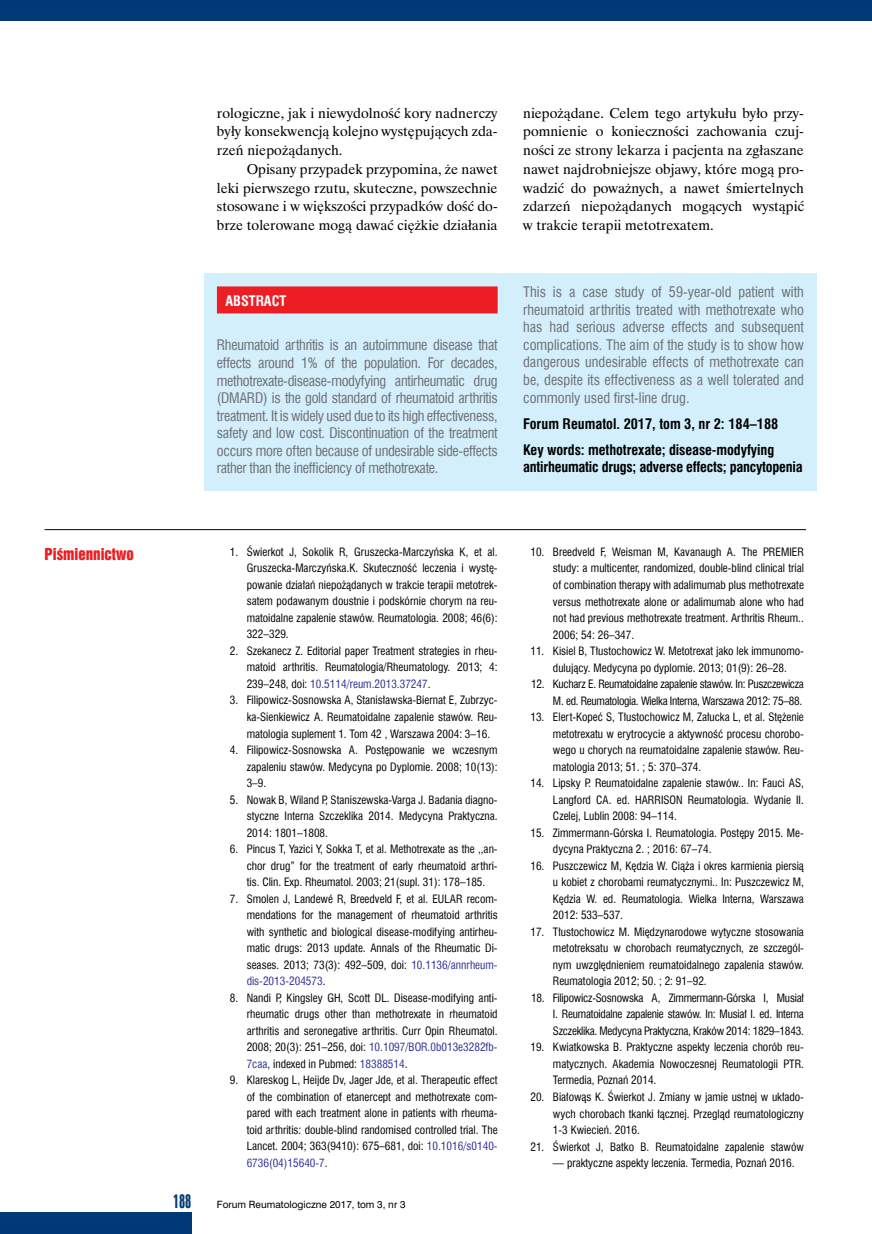
<style>
.page{position:relative;width:872px;height:1234px;background:#fff}
.page>*{position:absolute;margin:0;border:0;box-sizing:border-box;transform-origin:0 0}
.t1{font:18px "Swis 924 EU";color:#003976}
.t2{font:15px "Swis 921 EU";color:#ed1d24}
.t3{font:14.25px/17.5px "Swis 721 Cn EU";letter-spacing:-.01em;color:#6d6e71;text-align:justify}
.t4{font:14.25px/18.8px "Time Ibis EE";color:#000;text-align:justify}
.t5{font:700 14.25px/26.1px "Swis 721 Cn EU";letter-spacing:-.005em;color:#000}
.t6{font:700 14.25px "Swis 721 Cn EU";color:#fff}
.t7{font:11.25px/16.5px "Swis 721 Cn EU";color:#000;text-align:justify}
.t8{font:11.25px/16.5px "Swis 721 Cn EU";letter-spacing:-.025em;color:#000;text-align:right}
.t9{font:9.3px "Swis 721 PL";color:#000}
.s1{color:#2e3092}
</style>
<div class="page">
<div style="left:0;top:0;width:872px;height:21px;background:#003976"></div>
<div style="left:0;top:1212px;width:191px;height:21px;background:#003976"></div>
<div style="left:204px;top:273px;width:612px;height:217px;background:#d4effc"></div>
<div style="left:217px;top:286px;width:280px;height:27px;background:#ed1d24"></div>
<hr style="left:45px;top:529px;width:761px;height:1px;background:#000">
<p class="t4" style="left:217px;top:103px;width:282px">rologiczne, jak i niewydolność kory nadnerczy były konsekwencją kolejno występujących zda&shy;rzeń niepożądanych.</p>
<p class="t4" style="left:217px;top:159px;width:282px;text-indent:30px">Opisany przypadek przypomina, że nawet leki pierwszego rzutu, skuteczne, powszechnie stosowane i w większości przypadków dość do&shy;brze tolerowane mogą dawać ciężkie działania</p>
<p class="t6" style="left:225px;top:292px;width:62px">ABSTRACT</p>
<p class="t3" style="left:217px;top:336px;width:282px">Rheumatoid arthritis is an autoimmune disease that effects around 1% of the population. For decades, methotrexate-disease-modyfying antirheumatic drug (DMARD) is the gold standard of rheumatoid arthritis treatment. It is widely used due to its high effectiveness, safety and low cost. Discontinuation of the treatment occurs more often because of undesirable side-effects rather than the inefficiency of methotrexate.</p>
<p class="t4" style="left:523px;top:103px;width:282px">niepożądane. Celem tego artykułu było przy&shy;pomnienie o konieczności zachowania czuj&shy;ności ze strony lekarza i pacjenta na zgłaszane nawet najdrobniejsze objawy, które mogą pro&shy;wadzić do poważnych, a nawet śmiertelnych zdarzeń niepożądanych mogących wystąpić w trakcie terapii metotrexatem.</p>
<p class="t3" style="left:523px;top:283px;width:282px">This is a case study of 59-year-old patient with rheumatoid arthritis treated with methotrexate who has had serious adverse effects and subsequent complications. The aim of the study is to show how dangerous undesirable effects of methotrexate can be, despite its effectiveness as a well tolerated and commonly used first-line drug.</p>
<p class="t5" style="left:523px;top:411px;width:257px">Forum Reumatol. 2017, tom 3, nr 2: 184–188<br>Key words: methotrexate; disease-modyfying</p>
<p class="t5" style="left:523px;top:454px;width:281px">antirheumatic drugs; adverse effects; pancytopenia</p>
<h2 class="t2" style="left:45px;top:543px;width:90px">Piśmiennictwo</h2>
<p class="t7" style="left:247px;top:543px;width:252px;text-indent:-17px">1. Świerkot J, Sokolik R, Gruszecka-Marczyńska K, et al.<br>Gruszecka-Marczyńska.K. Skuteczność leczenia i wystę&shy;powanie działań niepożądanych w trakcie terapii metotrek&shy;satem podawanym doustnie i podskórnie chorym na reu&shy;matoidalne zapalenie stawów. Reumatologia. 2008; 46(6):<br>322–329.</p>
<p class="t7" style="left:247px;top:642px;width:252px;text-indent:-17px">2. Szekanecz Z. Editorial paper Treatment strategies in rheu&shy;matoid arthritis. Reumatologia/Rheumatology. 2013; 4:<br>239–248, doi: <span class="s1">10.5114/reum.2013.37247</span>.</p>
<p class="t7" style="left:247px;top:692px;width:252px;text-indent:-17px">3. Filipowicz-Sosnowska A, Stanisławska-Biernat E, Zubrzyc&shy;ka-Sienkiewicz A. Reumatoidalne zapalenie stawów. Reu&shy;matologia suplement 1. Tom 42 , Warszawa 2004: 3–16.</p>
<p class="t7" style="left:247px;top:741px;width:252px;text-indent:-17px">4. Filipowicz-Sosnowska A. Postępowanie we wczesnym zapaleniu stawów. Medycyna po Dyplomie. 2008; 10(13):<br>3–9.</p>
<p class="t7" style="left:247px;top:791px;width:252px;text-indent:-17px">5. Nowak B, Wiland P, Staniszewska-Varga J. Badania diagno&shy;styczne Interna Szczeklika 2014. Medycyna Praktyczna.<br>2014: 1801–1808.</p>
<p class="t7" style="left:247px;top:840px;width:252px;text-indent:-17px">6. Pincus T, Yazici Y, Sokka T, et al. Methotrexate as the ,,an&shy;chor drug” for the treatment of early rheumatoid arthri&shy;tis. Clin. Exp. Rheumatol. 2003; 21(supl. 31): 178–185.</p>
<p class="t7" style="left:247px;top:890px;width:252px;text-indent:-17px">7. Smolen J, Landewé R, Breedveld F, et al. EULAR recom&shy;mendations for the management of rheumatoid arthritis with synthetic and biological disease-modifying antirheu&shy;matic drugs: 2013 update. Annals of the Rheumatic Di&shy;seases. 2013; 73(3): 492–509, doi: <span class="s1">10.1136/annrheum&shy;dis-2013-204573</span>.</p>
<p class="t7" style="left:247px;top:989px;width:252px;text-indent:-17px">8. Nandi P, Kingsley GH, Scott DL. Disease-modifying anti&shy;rheumatic drugs other than methotrexate in rheumatoid arthritis and seronegative arthritis. Curr Opin Rheumatol.<br>2008; 20(3): 251–256, doi: <span class="s1">10.1097/BOR.0b013e3282fb-7caa</span>, indexed in Pubmed: <span class="s1">18388514</span>.</p>
<p class="t7" style="left:247px;top:1071px;width:252px;text-indent:-17px">9. Klareskog L, Heijde Dv, Jager Jde, et al. Therapeutic effect of the combination of etanercept and methotrexate com&shy;pared with each treatment alone in patients with rheuma&shy;toid arthritis: double-blind randomised controlled trial. The Lancet. 2004; 363(9410): 675–681, doi: <span class="s1">10.1016/s0140- 6736(04)15640-7</span>.</p>
<h1 class="t1" style="left:173px;top:1189px;width:20px">188</h1>
<p class="t9" style="left:217px;top:1198px;width:190px">Forum Reumatologiczne 2017, tom 3, nr 3</p>
<p class="t7" style="left:553px;top:543px;width:252px;text-indent:-23px">10. Breedveld F, Weisman M, Kavanaugh A. The PREMIER study: a multicenter, randomized, double-blind clinical trial of combination therapy with adalimumab plus methotrexate versus methotrexate alone or adalimumab alone who had not had previous methotrexate treatment. Arthritis Rheum..<br>2006; 54: 26–347.</p>
<p class="t7" style="left:530px;top:642px;width:275px;text-align:center">11. Kisiel B, Tłustochowicz W. Metotrexat jako lek immunomo&shy;dulujący. Medycyna po dyplomie. 2013; 01(9): 26–28.</p>
<p class="t8" style="left:531px;top:675px;width:274px">12. Kucharz E. Reumatoidalne zapalenie stawów. In: Puszczewicza<br>M. ed. Reumatologia. Wielka Interna, Warszawa 2012: 75–88.</p>
<p class="t7" style="left:553px;top:708px;width:252px;text-indent:-23px">13. Elert-Kopeć S, Tłustochowicz M, Załucka L, et al. Stężenie metotrexatu w erytrocycie a aktywność procesu chorobo&shy;wego u chorych na reumatoidalne zapalenie stawów. Reu&shy;matologia 2013; 51. ; 5: 370–374.</p>
<p class="t7" style="left:553px;top:774px;width:252px;text-indent:-23px">14. Lipsky P. Reumatoidalne zapalenie stawów.. In: Fauci AS, Langford CA. ed. HARRISON Reumatologia. Wydanie II.<br>Czelej, Lublin 2008: 94–114.</p>
<p class="t7" style="left:553px;top:824px;width:252px;text-indent:-23px">15. Zimmermann-Górska I. Reumatologia. Postępy 2015. Me&shy;dycyna Praktyczna 2. ; 2016: 67–74.</p>
<p class="t7" style="left:553px;top:857px;width:252px;text-indent:-23px">16. Puszczewicz M, Kędzia W. Ciąża i okres karmienia piersią u kobiet z chorobami reumatycznymi.. In: Puszczewicz M, Kędzia W. ed. Reumatologia. Wielka Interna, Warszawa 2012: 533–537.</p>
<p class="t7" style="left:553px;top:923px;width:252px;text-indent:-23px">17. Tłustochowicz M. Międzynarodowe wytyczne stosowania metotreksatu w chorobach reumatycznych, ze szczegól&shy;nym uwzględnieniem reumatoidalnego zapalenia stawów.<br>Reumatologia 2012; 50. ; 2: 91–92.</p>
<p class="t7" style="left:553px;top:989px;width:252px;text-indent:-22px">18. Filipowicz-Sosnowska A, Zimmermann-Górska I, Musiał I. Reumatoidalne zapalenie stawów. In: Musiał I. ed. Interna Szczeklika. Medycyna Praktyczna, Kraków 2014: 1829–1843.</p>
<p class="t7" style="left:553px;top:1038px;width:252px;text-indent:-23px">19. Kwiatkowska B. Praktyczne aspekty leczenia chorób reu&shy;matycznych. Akademia Nowoczesnej Reumatologii PTR.<br>Termedia, Poznań 2014.</p>
<p class="t7" style="left:553px;top:1088px;width:252px;text-indent:-23px">20. Białowąs K. Świerkot J. Zmiany w jamie ustnej w układo&shy;wych chorobach tkanki łącznej. Przegląd reumatologiczny 1-3 Kwiecień. 2016.</p>
<p class="t7" style="left:530px;top:1137px;width:275px">21. Świerkot J, Batko B. Reumatoidalne zapalenie stawów</p>
<p class="t7" style="left:553px;top:1154px;width:243px">— praktyczne aspekty leczenia. Termedia, Poznań 2016.</p>
</div>
